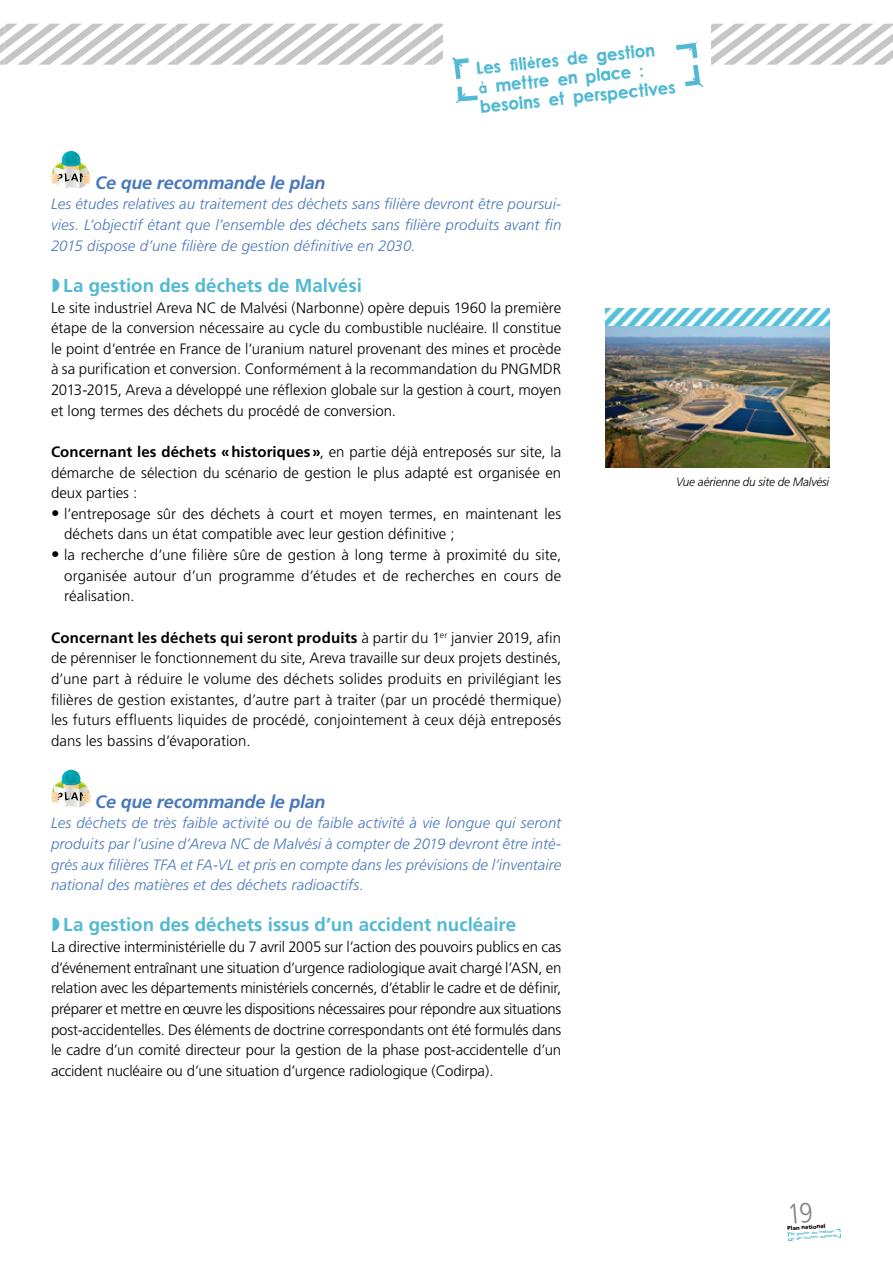
<style>
.page{position:relative;width:893px;height:1263px;background:#fff}
.page>*{position:absolute;margin:0;border:0;box-sizing:border-box;transform-origin:0 0}
.t1{font:700 18.75px "Frutiger";color:#51b9d1}
.t2{font:18px/19.5px "nu century gothic Bold";color:#51b9d1;scale:.95 1}
.t3{font:italic 700 18px "Frutiger";letter-spacing:-.01em;color:#4978bc}
.t4{font:300 15px/20.7px "Frutiger";color:#000;text-align:justify}
.t5{font:italic 300 15px/20.7px "Frutiger";letter-spacing:.01em;color:#4978bc;text-align:justify}
.t6{font:italic 300 12px "Frutiger";letter-spacing:-.015em;color:#000}
.t7{font:900 5.55px "Frutiger";color:#000}
.t8{font:3.75px/4.5px "nu century gothic Bold";color:#51b9d1}
.s1{font-weight:700}
.s2{font-size:16.8px}
</style>
<div class="page">
<svg style="left:787px;top:1232px;width:5px;height:9px"></svg>
<img style="left:606px;top:325px;width:223px;height:143px">
<img style="left:606px;top:309px;width:223px;height:16px">
<svg style="left:51px;top:151px;width:40px;height:37px"></svg>
<svg style="left:51px;top:770px;width:40px;height:37px"></svg>
<svg style="left:0;top:24px;width:893px;height:79px"></svg>
<svg style="left:836px;top:1228px;width:6px;height:10px"></svg>
<p class="t2" style="left:476px;top:59px;width:208px;rotate:-6deg">Les fi lières de gestion<br>à mettre en place : besoins et perspectives</p>
<p class="t3" style="left:95px;top:172px;width:232px">Ce que recommande le plan</p>
<p class="t5" style="left:51px;top:194px;width:512px">Les études relatives au traitement des déchets sans filière devront être poursui&shy;vies. L’objectif étant que l’ensemble des déchets sans filière produits avant fin 2015 dispose d’une filière de gestion définitive en 2030.</p>
<p class="t1" style="left:63px;top:274px;width:300px">La gestion des déchets de Malvési</p>
<p class="t4" style="left:51px;top:297px;width:512px">Le site industriel Areva NC de Malvési (Narbonne) opère depuis 1960 la première étape de la conversion nécessaire au cycle du combustible nucléaire. Il constitue le point d’entrée en France de l’uranium naturel provenant des mines et procède à sa purification et conversion. Conformément à la recommandation du PNGMDR 2013-2015, Areva a développé une réflexion globale sur la gestion à court, moyen et long termes des déchets du procédé de conversion.</p>
<p class="t4" style="left:51px;top:442px;width:512px"><span class="s1">Concernant les déchets «historiques»</span>, en partie déjà entreposés sur site, la démarche de sélection du scénario de gestion le plus adapté est organisée en deux parties :</p>
<p class="t4" style="left:64px;top:503px;width:499px;text-indent:-13px"><span class="s2">•</span> l’entreposage sûr des déchets à court et moyen termes, en maintenant les déchets dans un état compatible avec leur gestion définitive ;</p>
<p class="t4" style="left:64px;top:545px;width:499px;text-indent:-13px"><span class="s2">•</span> la recherche d’une filière sûre de gestion à long terme à proximité du site, organisée autour d’un programme d’études et de recherches en cours de réalisation.</p>
<p class="t4" style="left:51px;top:627px;width:512px"><span class="s1">Concernant les déchets qui seront produits</span> à partir du 1<sup>er</sup> janvier 2019, afin de pérenniser le fonctionnement du site, Areva travaille sur deux projets destinés, d’une part à réduire le volume des déchets solides produits en privilégiant les filières de gestion existantes, d’autre part à traiter (par un procédé thermique) les futurs effluents liquides de procédé, conjointement à ceux déjà entreposés dans les bassins d’évaporation.</p>
<p class="t3" style="left:95px;top:791px;width:232px">Ce que recommande le plan</p>
<p class="t5" style="left:51px;top:813px;width:512px">Les déchets de très faible activité ou de faible activité à vie longue qui seront produits par l’usine d’Areva NC de Malvési à compter de 2019 devront être inté&shy;grés aux filières TFA et FA-VL et pris en compte dans les prévisions de l’inventaire national des matières et des déchets radioactifs.</p>
<p class="t1" style="left:63px;top:914px;width:454px">La gestion des déchets issus d’un accident nucléaire</p>
<p class="t4" style="left:51px;top:937px;width:512px">La directive interministérielle du 7 avril 2005 sur l’action des pouvoirs publics en cas d’événement entraînant une situation d’urgence radiologique avait chargé l’ASN, en relation avec les départements ministériels concernés, d’établir le cadre et de définir, préparer et mettre en œuvre les dispositions nécessaires pour répondre aux situations post-accidentelles. Des éléments de doctrine correspondants ont été formulés dans le cadre d’un comité directeur pour la gestion de la phase post-accidentelle d’un accident nucléaire ou d’une situation d’urgence radiologique (Codirpa).</p>
<p class="t6" style="left:676px;top:475px;width:155px">Vue aérienne du site de Malvési</p>
<p class="t7" style="left:787px;top:1225px;width:40px;rotate:-4deg">Plan national</p>
<p class="t8" style="left:790px;top:1232px;width:49px;rotate:-4deg">de gestion des matiè es et des déchets radio ctifs</p>
</div>
